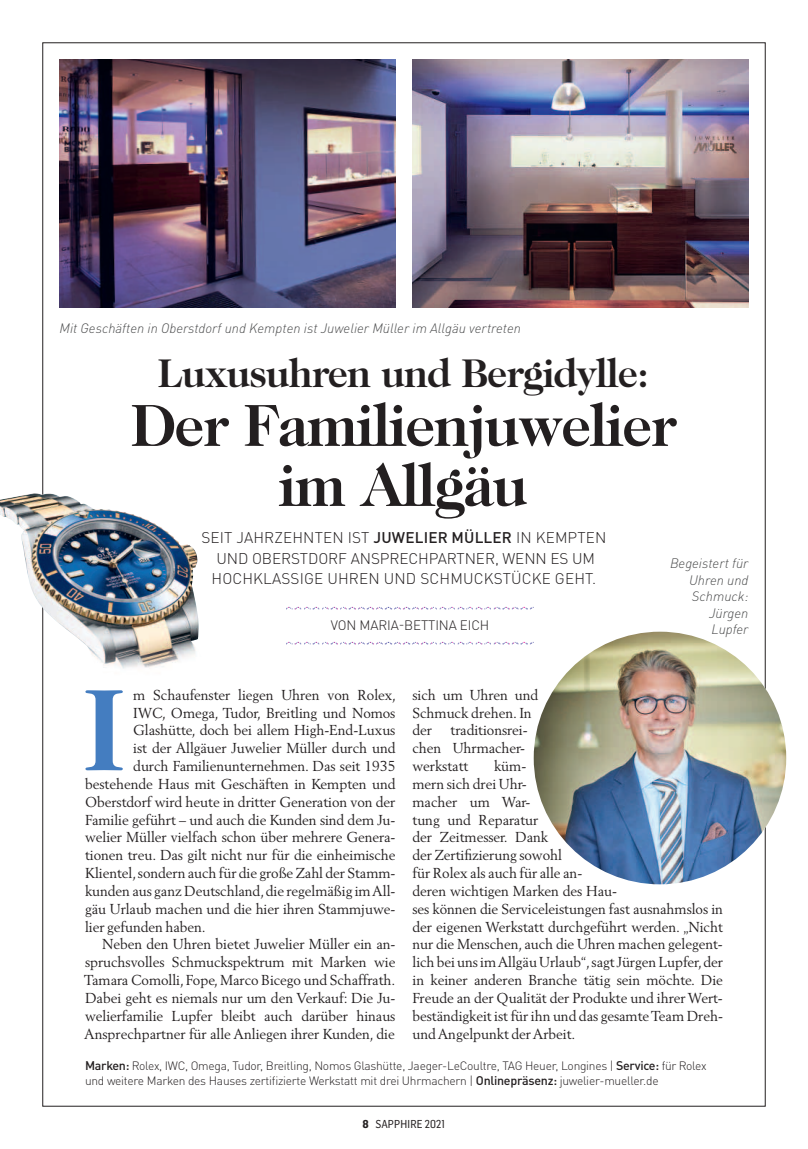
<style>
.page{position:relative;width:808px;height:1149px;background:#fff}
.page>*{position:absolute;margin:0;border:0;box-sizing:border-box;transform-origin:0 0}
.t1{font:700 117.3px "Caslon 224 Std";color:#447dc0}
.t2{font:700 60px/60px "Caslon 224 Std";letter-spacing:-.025em;color:#231f20;text-align:center}
.t3{font:700 40.5px "Caslon 224 Std";letter-spacing:-.025em;color:#231f20}
.t4{font:300 15.3px/20.7px "DIN Pro";letter-spacing:.01em;color:#231f20;text-align:center}
.t5{font:14.25px/17.9px "Berling LT Std";letter-spacing:-.005em;color:#231f20}
.t6{font:italic 300 13.5px/16.5px "DIN Pro";color:#4b4c4d;text-align:right}
.t7{font:300 13.5px "DIN Pro";letter-spacing:-.01em;color:#231f20}
.t8{font:300 12px/15px "DIN Pro";letter-spacing:-.02em;color:#231f20}
.t9{font:11.25px "Flama Semicondensed Basic";letter-spacing:.01em;color:#231f20}
.s1{font-weight:500}
.s2{font-weight:500;font-size:12.45px}
.s3{font-family:"Flama Semicondensed";font-weight:700}
</style>
<div class="page">
<img style="left:0;top:493px;width:199px;height:213px">
<img style="left:60px;top:60px;width:335px;height:247px">
<img style="left:412px;top:60px;width:336px;height:247px">
<img style="left:534px;top:631px;width:252px;height:253px;border-radius:50%">
<img style="left:287px;top:606px;width:246px;height:4px">
<img style="left:287px;top:641px;width:246px;height:4px">
<p class="t6" style="left:60px;top:322px;width:463px">Mit Geschäften in Oberstdorf und Kempten ist Juwelier Müller im Allgäu vertreten</p>
<h3 class="t3" style="left:157px;top:355px;width:493px">Luxusuhren und Bergidylle:</h3>
<h2 class="t2" style="left:130px;top:398px;width:547px">Der Familienjuwelier im Allgäu</h2>
<p class="t4" style="left:201px;top:528px;width:406px">SEIT JAHRZEHNTEN IST <span class="s1">JUWELIER MÜLLER</span> IN KEMPTEN<br>UND OBERSTDORF ANSPRECHPARTNER, WENN ES UM<br>HOCHKLASSIGE UHREN UND SCHMUCKSTÜCKE GEHT.</p>
<p class="t7" style="left:331px;top:620px;width:160px">VON MARIA-BETTINA EICH</p>
<p class="t6" style="left:670px;top:556px;width:80px">Begeistert für<br>Uhren und<br>Schmuck:<br>Jürgen<br>Lupfer</p>
<p class="t5" style="left:133px;top:686px;width:264px">m Schaufenster liegen Uhren von Rolex,</p>
<p class="t5" style="left:133px;top:704px;width:264px">IWC, Omega, Tudor, Breitling und Nomos</p>
<p class="t5" style="left:133px;top:722px;width:264px">Glashütte, doch bei allem High-End-Luxus</p>
<p class="t5" style="left:133px;top:740px;width:264px">ist der Allgäuer Juwelier Müller durch und</p>
<p class="t5" style="left:133px;top:757px;width:264px">durch Familienunternehmen. Das seit 1935</p>
<p class="t5" style="left:85px;top:775px;width:312px">bestehende Haus mit Geschäften in Kempten und</p>
<p class="t5" style="left:85px;top:793px;width:312px">Oberstdorf wird heute in dritter Generation von der</p>
<p class="t5" style="left:85px;top:811px;width:312px">Familie geführt – und auch die Kunden sind dem Ju-</p>
<p class="t5" style="left:85px;top:829px;width:312px">welier Müller vielfach schon über mehrere Genera-</p>
<p class="t5" style="left:85px;top:847px;width:312px">tionen treu. Das gilt nicht nur für die einheimische</p>
<p class="t5" style="left:85px;top:864px;width:312px">Klientel, sondern auch für die große Zahl der Stamm-</p>
<p class="t5" style="left:85px;top:882px;width:312px">kunden aus ganz Deutschland, die regelmäßig im All-</p>
<p class="t5" style="left:85px;top:900px;width:312px">gäu Urlaub machen und die hier ihren Stammjuwe-</p>
<p class="t5" style="left:85px;top:918px;width:122px">lier gefunden haben.</p>
<p class="t5" style="left:102px;top:936px;width:295px">Neben den Uhren bietet Juwelier Müller ein an-</p>
<p class="t5" style="left:85px;top:953px;width:312px">spruchsvolles Schmuckspektrum mit Marken wie</p>
<p class="t5" style="left:84px;top:971px;width:313px">Tamara Comolli, Fope, Marco Bicego und Schaffrath.</p>
<p class="t5" style="left:85px;top:989px;width:312px">Dabei geht es niemals nur um den Verkauf: Die Ju-</p>
<p class="t5" style="left:85px;top:1007px;width:312px">welierfamilie Lupfer bleibt auch darüber hinaus</p>
<p class="t5" style="left:84px;top:1025px;width:312px">Ansprechpartner für alle Anliegen ihrer Kunden, die</p>
<h1 class="t1" style="left:82px;top:678px;width:45px">I</h1>
<p class="t5" style="left:412px;top:686px;width:127px">sich um Uhren und<br>Schmuck drehen. In der</p>
<p class="t5" style="left:412px;top:722px;width:117px;text-indent:38px">traditionsrei&shy;chen Uhrmacher&shy;werkstatt</p>
<p class="t5" style="left:412px;top:757px;width:312px;text-indent:82px">küm-<br>mern sich drei Uhr-<br>macher um War-<br>tung und Reparatur<br>der Zeitmesser. Dank<br>der Zertifizierung sowohl<br>für Rolex als auch für alle an-<br>deren wichtigen Marken des Hau-<br>ses können die Serviceleistungen fast ausnahmslos in der eigenen Werkstatt durchgeführt werden. „Nicht nur die Menschen, auch die Uhren machen gelegent&shy;lich bei uns im Allgäu Urlaub“, sagt Jürgen Lupfer, der in keiner anderen Branche tätig sein möchte. Die Freude an der Qualität der Produkte und ihrer Wert&shy;beständigkeit ist für ihn und das gesamte Team Dreh&shy;und Angelpunkt der Arbeit.</p>
<p class="t8" style="left:85px;top:1059px;width:623px"><span class="s2">Marken:</span> Rolex, IWC, Omega, Tudor, Breitling, Nomos Glashütte, Jaeger-LeCoultre, TAG Heuer, Longines | <span class="s2">Service:</span> für Rolex und weitere Marken des Hauses zertifizierte Werkstatt mit drei Uhrmachern | <span class="s2">Onlinepräsenz:</span> juwelier-mueller.de</p>
<p class="t9" style="left:363px;top:1116px;width:84px"><span class="s3">8</span> SAPPHIRE 2021</p>
</div>
